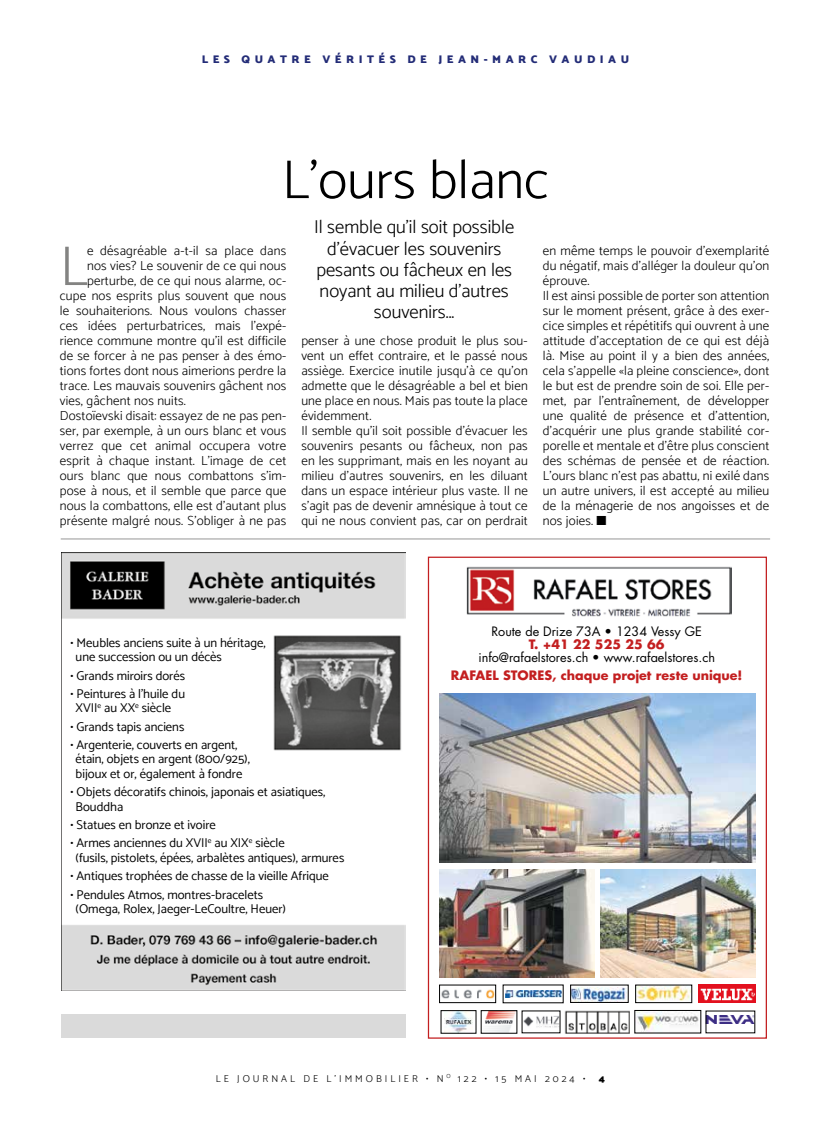
<style>
.page{position:relative;width:830px;height:1134px;background:#fff}
.page>*{position:absolute;margin:0;border:0;box-sizing:border-box;transform-origin:0 0}
.t1{font:300 56.38px "Catamaran";color:#838382}
.t2{font:300 55px "Catamaran";color:#000}
.t3{font:300 18.75px/21.2px "Catamaran";color:#000;text-align:center}
.t4{font:300 13.12px/15px "Catamaran";letter-spacing:.015em;color:#000}
.t5{font:12.75px/14.6px "Catamaran";color:#000}
.t6{font:12.62px "Futura";color:#000}
.t7{font:700 12.62px "Futura";color:#c31f20}
.t8{font:900 11.25px "Catamaran";letter-spacing:.4em;color:#232c77}
.t9{font:300 10px "Catamaran";letter-spacing:.3em;color:#000}
.t10{font:900 10px "Catamaran";color:#000}
</style>
<div class="page">
<hr style="left:61px;top:539px;width:708px;height:1px;background:#979696">
<img style="left:61px;top:552px;width:344px;height:439px">
<div style="left:67px;top:624px;width:333px;height:297px;background:#fff"></div>
<img style="left:273px;top:635px;width:130px;height:116px">
<div style="left:61px;top:1014px;width:345px;height:24px;background:#dadada"></div>
<div style="left:427px;top:557px;width:339px;height:482px;border:1px solid #c31f20"></div>
<img style="left:441px;top:989px;width:52px;height:10px">
<div style="left:439px;top:985px;width:56px;height:18px;border:1px solid #000"></div>
<img style="left:505px;top:990px;width:56px;height:8px">
<img style="left:572px;top:987px;width:54px;height:14px">
<div style="left:570px;top:985px;width:58px;height:18px;border:1px solid #000"></div>
<img style="left:637px;top:987px;width:52px;height:14px">
<div style="left:635px;top:985px;width:56px;height:18px;border:1px solid #000"></div>
<img style="left:523px;top:1016px;width:35px;height:12px">
<img style="left:444px;top:1012px;width:28px;height:19px">
<div style="left:440px;top:1010px;width:36px;height:23px;border:1px solid #000"></div>
<img style="left:636px;top:1012px;width:62px;height:19px">
<div style="left:634px;top:1010px;width:66px;height:23px;border:1px solid #000"></div>
<img style="left:485px;top:1012px;width:30px;height:19px">
<div style="left:480px;top:1010px;width:37px;height:23px;border:1px solid #000"></div>
<img style="left:564px;top:1010px;width:65px;height:23px">
<img style="left:707px;top:1015px;width:45px;height:8px">
<img style="left:698px;top:985px;width:56px;height:18px">
<img style="left:466px;top:566px;width:265px;height:51px">
<img style="left:439px;top:693px;width:315px;height:169px">
<img style="left:439px;top:869px;width:155px;height:108px">
<img style="left:600px;top:869px;width:154px;height:108px">
<p class="t8" style="left:202px;top:52px;width:429px">LES QUATRE VÉRITÉS DE JEAN-MARC VAUDIAU</p>
<h2 class="t2" style="left:282px;top:147px;width:268px">L’ours blanc</h2>
<h1 class="t1" style="left:60px;top:233px;width:30px">L</h1>
<p class="t4" style="left:87px;top:243px;width:201px">e désagréable a-t-il sa place dans</p>
<p class="t4" style="left:87px;top:258px;width:201px">nos vies? Le souvenir de ce qui nous</p>
<p class="t4" style="left:87px;top:273px;width:201px">perturbe, de ce qui nous alarme, oc-</p>
<p class="t4" style="left:60px;top:288px;width:228px">cupe nos esprits plus souvent que nous</p>
<p class="t4" style="left:60px;top:303px;width:228px">le souhaiterions. Nous voulons chasser</p>
<p class="t4" style="left:60px;top:318px;width:228px">ces idées perturbatrices, mais l’expé-</p>
<p class="t4" style="left:60px;top:333px;width:228px">rience commune montre qu’il est difficile</p>
<p class="t4" style="left:60px;top:348px;width:228px">de se forcer à ne pas penser à des émo-</p>
<p class="t4" style="left:60px;top:363px;width:228px">tions fortes dont nous aimerions perdre la</p>
<p class="t4" style="left:60px;top:378px;width:228px">trace. Les mauvais souvenirs gâchent nos</p>
<p class="t4" style="left:60px;top:393px;width:127px">vies, gâchent nos nuits.</p>
<p class="t4" style="left:60px;top:408px;width:228px">Dostoïevski disait: essayez de ne pas pen-</p>
<p class="t4" style="left:60px;top:423px;width:228px">ser, par exemple, à un ours blanc et vous</p>
<p class="t4" style="left:60px;top:438px;width:228px">verrez que cet animal occupera votre</p>
<p class="t4" style="left:60px;top:453px;width:228px">esprit à chaque instant. L’image de cet</p>
<p class="t4" style="left:60px;top:468px;width:228px">ours blanc que nous combattons s’im-</p>
<p class="t4" style="left:60px;top:483px;width:228px">pose à nous, et il semble que parce que</p>
<p class="t4" style="left:60px;top:498px;width:228px">nous la combattons, elle est d’autant plus</p>
<p class="t4" style="left:60px;top:513px;width:228px">présente malgré nous. S’obliger à ne pas</p>
<h3 class="t3" style="left:314px;top:216px;width:201px">Il semble qu’il soit possible d’évacuer les souvenirs pesants ou fâcheux en les noyant au milieu d’autres souvenirs...</h3>
<p class="t4" style="left:301px;top:333px;width:228px">penser à une chose produit le plus sou&shy;vent un effet contraire, et le passé nous assiège. Exercice inutile jusqu’à ce qu’on admette que le désagréable a bel et bien une place en nous. Mais pas toute la place évidemment.<br>Il semble qu’il soit possible d’évacuer les souvenirs pesants ou fâcheux, non pas en les supprimant, mais en les noyant au milieu d’autres souvenirs, en les diluant dans un espace intérieur plus vaste. Il ne s’agit pas de devenir amnésique à tout ce qui ne nous convient pas, car on perdrait</p>
<p class="t4" style="left:542px;top:243px;width:228px">en même temps le pouvoir d’exemplarité du négatif, mais d’alléger la douleur qu’on éprouve.<br>Il est ainsi possible de porter son attention sur le moment présent, grâce à des exer&shy;cice simples et répétitifs qui ouvrent à une attitude d’acceptation de ce qui est déjà là. Mise au point il y a bien des années, cela s’appelle «la pleine conscience», dont le but est de prendre soin de soi. Elle per&shy;met, par l’entraînement, de développer une qualité de présence et d’attention, d’acquérir une plus grande stabilité cor&shy;porelle et mentale et d’être plus conscient des schémas de pensée et de réaction.<br>L’ours blanc n’est pas abattu, ni exilé dans un autre univers, il est accepté au milieu de la ménagerie de nos angoisses et de nos joies. ■</p>
<p class="t5" style="left:76px;top:635px;width:191px;text-indent:-5px">• Meubles anciens suite à un héritage, une succession ou un décès</p>
<p class="t5" style="left:70px;top:668px;width:116px">• Grands miroirs dorés</p>
<p class="t5" style="left:76px;top:686px;width:111px;text-indent:-5px">• Peintures à l’huile du<br>XVII<sup>e</sup> au XX<sup>e</sup> siècle</p>
<p class="t5" style="left:70px;top:719px;width:115px">• Grands tapis anciens</p>
<p class="t5" style="left:76px;top:737px;width:176px;text-indent:-5px">• Argenterie, couverts en argent, étain, objets en argent (800/925), bijoux et or, également à fondre</p>
<p class="t5" style="left:76px;top:785px;width:251px;text-indent:-5px">• Objets décoratifs chinois, japonais et asiatiques,<br>Bouddha</p>
<p class="t5" style="left:70px;top:817px;width:147px">• Statues en bronze et ivoire</p>
<p class="t5" style="left:76px;top:836px;width:270px;text-indent:-5px">• Armes anciennes du XVII<sup>e</sup> au XIX<sup>e</sup> siècle<br>(fusils, pistolets, épées, arbalètes antiques), armures</p>
<p class="t5" style="left:70px;top:868px;width:260px">• Antiques trophées de chasse de la vieille Afrique</p>
<p class="t5" style="left:76px;top:887px;width:212px;text-indent:-5px">• Pendules Atmos, montres-bracelets (Omega, Rolex, Jaeger-LeCoultre, Heuer)</p>
<p class="t6" style="left:491px;top:624px;width:212px">Route de Drize 73A • 1234 Vessy GE</p>
<p class="t7" style="left:528px;top:636px;width:137px">T. +41 22 525 25 66</p>
<p class="t6" style="left:478px;top:649px;width:238px">info@rafaelstores.ch • www.rafaelstores.ch</p>
<p class="t7" style="left:451px;top:667px;width:293px">RAFAEL STORES, chaque projet reste unique!</p>
<p class="t9" style="left:216px;top:1072px;width:371px">LE JOURNAL DE L’IMMOBILIER • N <sup>O</sup> 122 • 15 MAI 2024 •</p>
<p class="t10" style="left:598px;top:1072px;width:8px">4</p>
</div>
